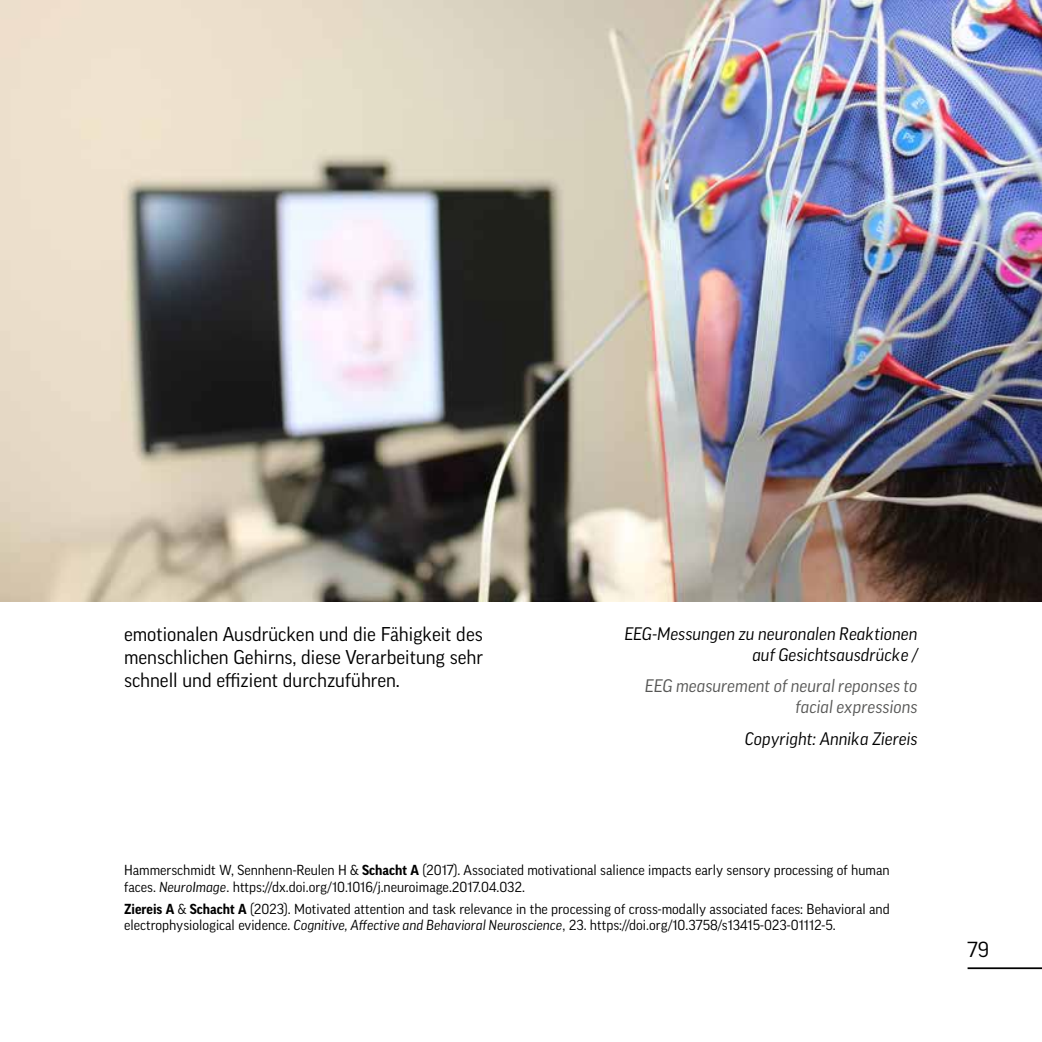
<style>
.page{position:relative;width:1042px;height:1042px;background:#fff}
.page>*{position:absolute;margin:0;border:0;box-sizing:border-box;transform-origin:0 0}
.t1{font:21px "Good Pro";color:#000}
.t2{font:19.25px/23.1px "Good Pro";color:#000;text-align:justify}
.t3{font:italic 17.5px/21px "Good Pro";color:#000;text-align:right}
.t4{font:italic 17.5px/21px "Good Pro";color:#575756;text-align:right}
.t5{font:14px/16.8px "Good Pro";color:#000}
.s1{font-weight:700}
.s2{font-style:italic}
</style>
<div class="page">
<hr style="left:967px;top:967px;width:75px;height:2px;background:#000">
<img style="left:0;top:0;width:1042px;height:601px">
<h2 class="t2" style="left:124px;top:622px;width:360px">emotionalen Ausdrücken und die Fähigkeit des menschlichen Gehirns, diese Verarbeitung sehr schnell und effizient durchzuführen.</h2>
<p class="t3" style="left:625px;top:623px;width:295px">EEG-Messungen zu neuronalen Reaktionen auf Gesichtsausdrücke /</p>
<p class="t4" style="left:645px;top:675px;width:274px">EEG measurement of neural reponses to facial expressions</p>
<p class="t3" style="left:745px;top:728px;width:174px">Copyright: Annika Ziereis</p>
<p class="t5" style="left:124px;top:861px;width:767px">Hammerschmidt W, Sennhenn-Reulen H &amp; <span class="s1">Schacht A</span> (2017). Associated motivational salience impacts early sensory processing of human faces. <span class="s2">NeuroImage</span>. https://dx.doi.org/10.1016/j.neuroimage.2017.04.032.</p>
<p class="t5" style="left:124px;top:900px;width:767px"><span class="s1">Ziereis A</span> &amp; <span class="s1">Schacht A</span> (2023). Motivated attention and task relevance in the processing of cross-modally associated faces: Behavioral and electrophysiological evidence. <span class="s2">Cognitive, Affective and Behavioral Neuroscience</span>, 23. https://doi.org/10.3758/s13415-023-01112-5.</p>
<h1 class="t1" style="left:967px;top:938px;width:23px">79</h1>
</div>
